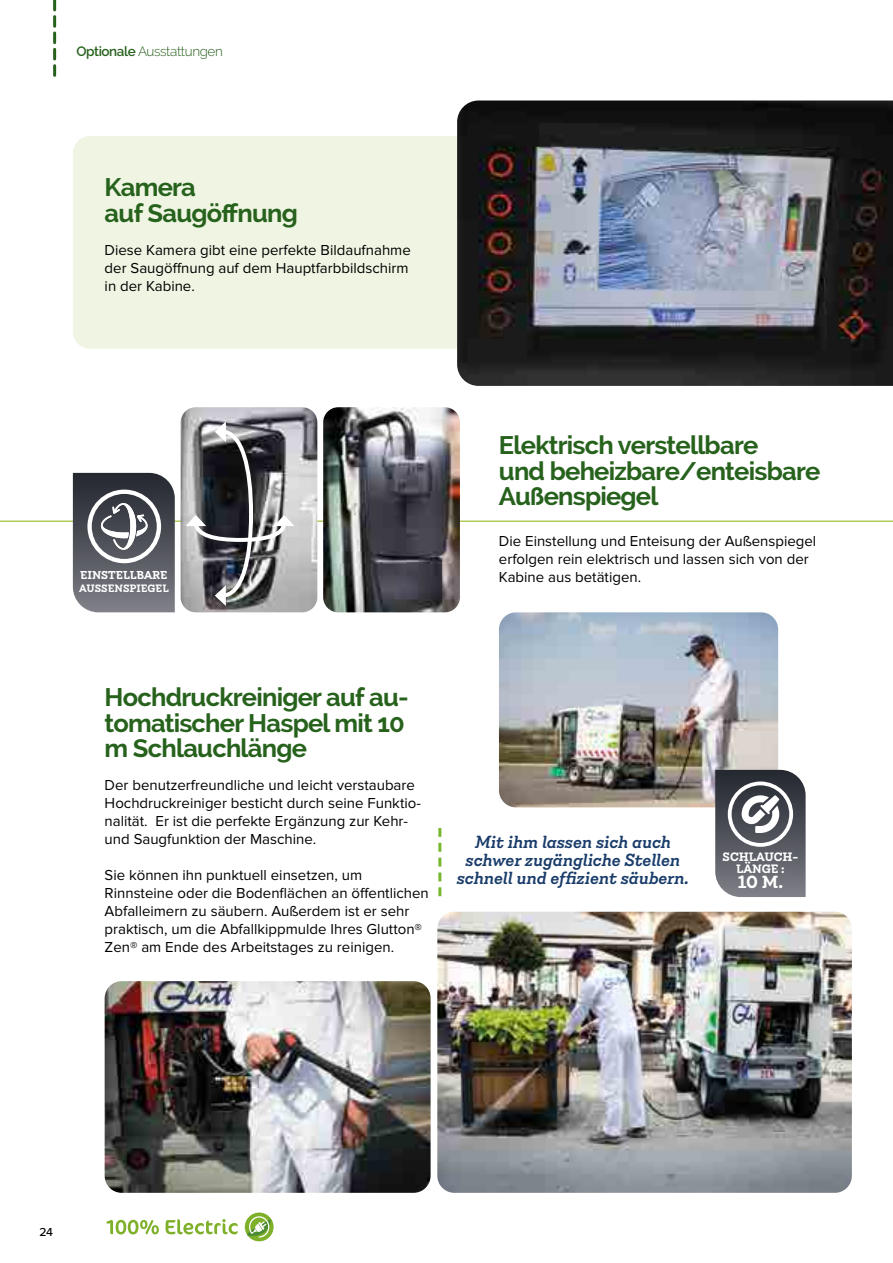
<style>
.page{position:relative;width:893px;height:1263px;background:#fff}
.page>*{position:absolute;margin:0;border:0;box-sizing:border-box;transform-origin:0 0}
.t1{font:700 25.5px/25.5px "Raleway";letter-spacing:-.03em;color:#27621d}
.t2{font:italic 600 19.5px/18px "Emy Slab Alt";color:#193c6a;text-align:center}
.t3{font:700 19.5px "Emy Slab Alt";color:#fff}
.t4{font:15px/18px "Proxima Nova";color:#000}
.t5{font:300 13.5px "Raleway";letter-spacing:-.03em;color:#27621d}
.t6{font:700 13.5px/12px "Emy Slab Alt";color:#fff;text-align:center}
.t7{font:700 12.75px "Emy Slab Alt";color:#fff}
.t8{font:500 12px "Proxima Nova";color:#000}
.t9{font:700 11.85px "Emy Slab Alt";color:#fff}
.s1{font-weight:600}
</style>
<div class="page">
<svg style="left:245px;top:1212px;width:29px;height:29px"></svg>
<svg style="left:106px;top:1220px;width:53px;height:14px"></svg>
<svg style="left:166px;top:1216px;width:105px;height:21px"></svg>
<svg style="left:438px;top:828px;width:3px;height:68px"></svg>
<img style="left:499px;top:612px;width:279px;height:195px">
<svg style="left:53px;top:0;width:3px;height:75px"></svg>
<img style="left:457px;top:100px;width:436px;height:35px">
<img style="left:437px;top:912px;width:415px;height:281px">
<img style="left:105px;top:981px;width:326px;height:212px">
<svg style="left:0;top:135px;width:893px;height:388px"></svg>
<img style="left:323px;top:407px;width:137px;height:205px">
<img style="left:181px;top:407px;width:136px;height:205px">
<svg style="left:186px;top:421px;width:109px;height:185px;background:#737476"></svg>
<svg style="left:73px;top:473px;width:102px;height:139px;background:#676970"></svg>
<svg style="left:715px;top:770px;width:91px;height:127px;background:#6d6f76"></svg>
<p class="t5" style="left:76px;top:43px;width:148px"><span class="s1">Optionale</span> Ausstattungen</p>
<h1 class="t1" style="left:105px;top:175px;width:195px">Kamera<br>auf Saugöffnung</h1>
<p class="t4" style="left:105px;top:241px;width:308px">Diese Kamera gibt eine perfekte Bildaufnahme der Saugöffnung auf dem Hauptfarbbildschirm in der Kabine.</p>
<h1 class="t1" style="left:499px;top:433px;width:323px">Elektrisch verstellbare<br>und beheizbare/enteisbare<br>Außenspiegel</h1>
<p class="t4" style="left:499px;top:532px;width:319px">Die Einstellung und Enteisung der Außenspiegel erfolgen rein elektrisch und lassen sich von der</p>
<p class="t7" style="left:80px;top:567px;width:89px">EINSTELLBARE</p>
<p class="t4" style="left:499px;top:568px;width:144px">Kabine aus betätigen.</p>
<p class="t9" style="left:79px;top:582px;width:91px">AUSSENSPIEGEL</p>
<h1 class="t1" style="left:105px;top:685px;width:306px">Hochdruckreiniger auf au&shy;tomatischer Haspel mit 10 m Schlauchlänge</h1>
<p class="t4" style="left:105px;top:776px;width:318px">Der benutzerfreundliche und leicht verstaubare Hochdruckreiniger besticht durch seine Funktio&shy;nalität. Er ist die perfekte Ergänzung zur Kehr&shy;und Saugfunktion der Maschine.</p>
<p class="t4" style="left:105px;top:866px;width:326px">Sie können ihn punktuell einsetzen, um Rinnsteine oder die Bodenflächen an öffentlichen Abfalleimern zu säubern. Außerdem ist er sehr praktisch, um die Abfallkippmulde Ihres Glutton® Zen® am Ende des Arbeitstages zu reinigen.</p>
<h2 class="t2" style="left:456px;top:833px;width:234px">Mit ihm lassen sich auch schwer zugängliche Stellen schnell und effizient säubern.</h2>
<p class="t6" style="left:723px;top:850px;width:77px">SCHLAUCH-<br>LÄNGE :</p>
<h2 class="t3" style="left:738px;top:870px;width:47px">10 M.</h2>
<p class="t8" style="left:39px;top:1223px;width:15px">24</p>
</div>
